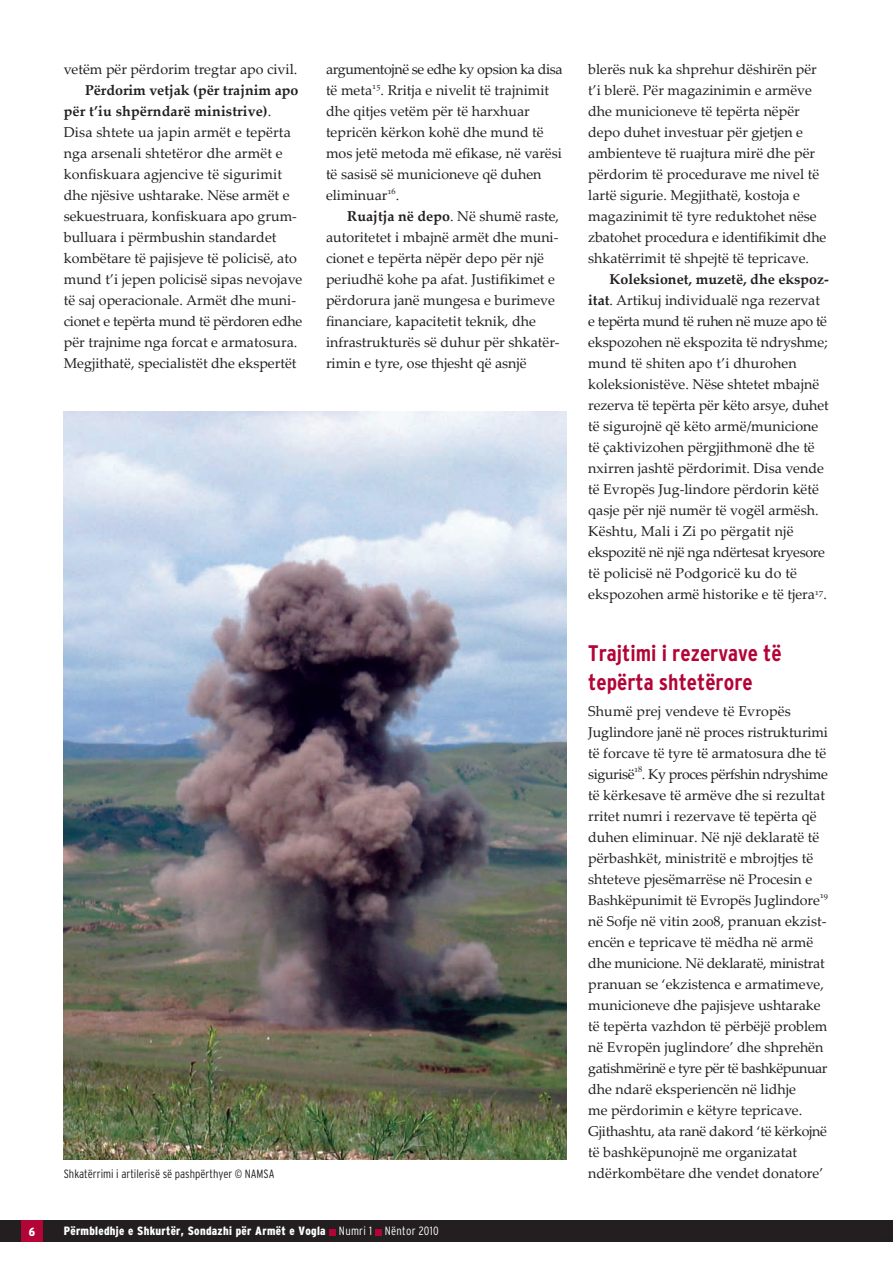
<style>
.page{position:relative;width:893px;height:1263px;background:#fff}
.page>*{position:absolute;margin:0;border:0;box-sizing:border-box;transform-origin:0 0}
.t1{font:700 condensed 22.5px/29.2px "Interstate";color:#b30437}
.t2{font:14.25px/21px "Palatino Linotype";color:#231f20}
.t3{font:900 condensed 12px "Interstate";letter-spacing:.025em;color:#fff}
.t4{font:300 condensed 12px "Interstate";color:#231f20}
.s1{font-weight:700}
.s2{font-weight:300}
</style>
<div class="page">
<div style="left:0;top:1220px;width:893px;height:22px;background:#231f20"></div>
<div style="left:329px;top:1229px;width:7px;height:6px;background:#b30437"></div>
<div style="left:375px;top:1229px;width:7px;height:6px;background:#b30437"></div>
<div style="left:21px;top:1220px;width:22px;height:22px;background:#b30437"></div>
<img style="left:64px;top:412px;width:503px;height:747px">
<p class="t2" style="left:64px;top:58px;width:235px">vetëm për përdorim tregtar apo civil.</p>
<p class="t2" style="left:64px;top:79px;width:240px;text-indent:21px"><span class="s1">Përdorim vetjak (për trajnim apo për t’iu shpërndarë ministrive)</span>.<br>Disa shtete ua japin armët e tepërta nga arsenali shtetëror dhe armët e konfiskuara agjencive të sigurimit dhe njësive ushtarake. Nëse armët e sekuestruara, konfiskuara apo grum&shy;bulluara i përmbushin standardet kombëtare të pajisjeve të policisë, ato mund t’i jepen policisë sipas nevojave të saj operacionale. Armët dhe muni&shy;cionet e tepërta mund të përdoren edhe për trajnime nga forcat e armatosura.<br>Megjithatë, specialistët dhe ekspertët</p>
<p class="t2" style="left:326px;top:58px;width:238px">argumentojnë se edhe ky opsion ka disa të meta<sup>15</sup>. Rritja e nivelit të trajnimit dhe qitjes vetëm për të harxhuar tepricën kërkon kohë dhe mund të mos jetë metoda më efikase, në varësi të sasisë së municioneve që duhen eliminuar<sup>16</sup>.</p>
<p class="t2" style="left:326px;top:205px;width:235px;text-indent:21px"><span class="s1">Ruajtja në depo</span>. Në shumë raste, autoritetet i mbajnë armët dhe muni&shy;cionet e tepërta nëpër depo për një periudhë kohe pa afat. Justifikimet e përdorura janë mungesa e burimeve financiare, kapacitetit teknik, dhe infrastrukturës së duhur për shkatër&shy;rimin e tyre, ose thjesht që asnjë</p>
<p class="t2" style="left:588px;top:58px;width:240px">blerës nuk ka shprehur dëshirën për t’i blerë. Për magazinimin e armëve dhe municioneve të tepërta nëpër depo duhet investuar për gjetjen e ambienteve të ruajtura mirë dhe për përdorim të procedurave me nivel të lartë sigurie. Megjithatë, kostoja e magazinimit të tyre reduktohet nëse zbatohet procedura e identifikimit dhe shkatërrimit të shpejtë të tepricave.</p>
<p class="t2" style="left:588px;top:268px;width:242px;text-indent:21px"><span class="s1">Koleksionet, muzetë, dhe ekspoz&shy;itat</span>. Artikuj individualë nga rezervat e tepërta mund të ruhen në muze apo të ekspozohen në ekspozita të ndryshme; mund të shiten apo t’i dhurohen koleksionistëve. Nëse shtetet mbajnë rezerva të tepërta për këto arsye, duhet të sigurojnë që këto armë/municione të çaktivizohen përgjithmonë dhe të nxirren jashtë përdorimit. Disa vende të Evropës Jug-lindore përdorin këtë qasje për një numër të vogël armësh.<br>Kështu, Mali i Zi po përgatit një ekspozitë në një nga ndërtesat kryesore të policisë në Podgoricë ku do të ekspozohen armë historike e të tjera<sup>17</sup>.</p>
<h1 class="t1" style="left:588px;top:638px;width:195px">Trajtimi i rezervave të tepërta shtetërore</h1>
<p class="t2" style="left:588px;top:700px;width:241px">Shumë prej vendeve të Evropës Juglindore janë në proces ristrukturimi të forcave të tyre të armatosura dhe të sigurisë<sup>18</sup>. Ky proces përfshin ndryshime të kërkesave të armëve dhe si rezultat rritet numri i rezervave të tepërta që duhen eliminuar. Në një deklaratë të përbashkët, ministritë e mbrojtjes të shteteve pjesëmarrëse në Procesin e Bashkëpunimit të Evropës Juglindore<sup>19 </sup>në Sofje në vitin 2008, pranuan ekzist&shy;encën e tepricave të mëdha në armë dhe municione. Në deklaratë, ministrat pranuan se ‘ekzistenca e armatimeve, municioneve dhe pajisjeve ushtarake të tepërta vazhdon të përbëjë problem në Evropën juglindore’ dhe shprehën gatishmërinë e tyre për të bashkëpunuar dhe ndarë eksperiencën në lidhje<br>me përdorimin e këtyre tepricave.<br>Gjithashtu, ata ranë dakord ‘të kërkojnë të bashkëpunojnë me organizatat</p>
<p class="t4" style="left:64px;top:1167px;width:212px">Shkatërrimi i artilerisë së pashpërthyer © NAMSA</p>
<p class="t2" style="left:588px;top:1162px;width:237px">ndërkombëtare dhe vendet donatore’</p>
<p class="t3" style="left:29px;top:1225px;width:8px">6</p>
<p class="t3" style="left:64px;top:1224px;width:376px">Përmbledhje e Shkurtër, Sondazhi për Armët e Vogla <span class="s2">Numri 1 Nëntor 2010</span></p>
</div>
